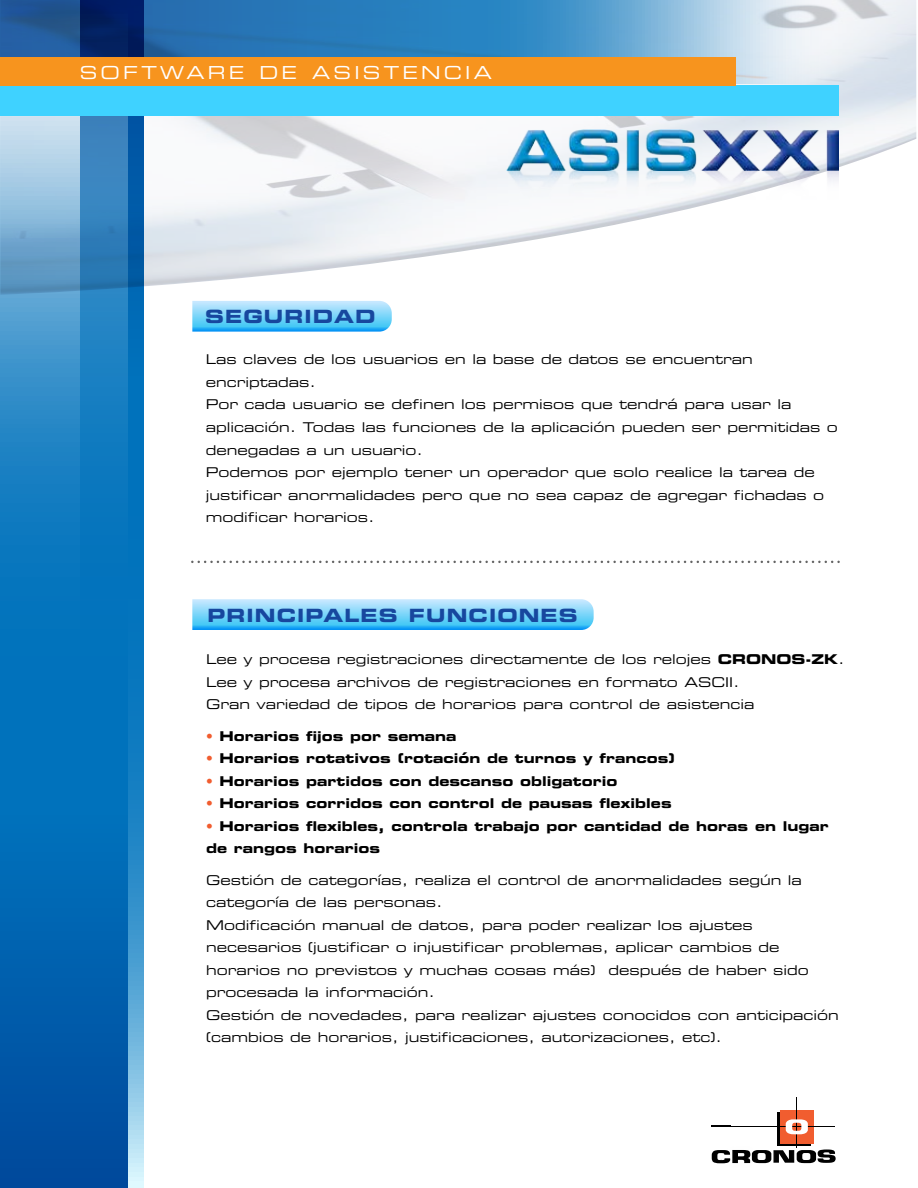
<style>
.page{position:relative;width:918px;height:1188px;background:#fff}
.page>*{position:absolute;margin:0;border:0;box-sizing:border-box;transform-origin:0 0}
.t1{font:18.3px "Eurostile LT Std Bold Ex 2";letter-spacing:.06em;color:#17479e}
.t2{font:17.85px "Eurostile LT Std Ex 2";letter-spacing:.18em;color:#fff}
.t3{font:13.5px/22.5px "Eurostile LT Std Ex 2";color:#000}
.t4{font:13.5px/22.5px "Eurostile LT Std Bold Ex 2";color:#000}
.s1{font-family:"Eurostile LT Std Bold Ex 2"}
.s2{color:#f15d2f}
</style>
<div class="page">
<svg style="left:127px;top:295px;width:17px;height:893px;background:#2b8bc8"></svg>
<svg style="left:0;top:295px;width:127px;height:893px;background:#0a6eb7"></svg>
<img style="left:0;top:0;width:916px;height:295px">
<svg style="left:0;top:0;width:838px;height:84px;background:#548fbf"></svg>
<div style="left:0;top:85px;width:839px;height:31px;background:#3fd2ff"></div>
<div style="left:0;top:57px;width:736px;height:28px;background:#f7941e"></div>
<img style="left:506px;top:129px;width:333px;height:71px">
<svg style="left:192px;top:301px;width:200px;height:31px;background:#78d1f9"></svg>
<svg style="left:192px;top:599px;width:402px;height:31px;background:#77d0f9"></svg>
<div style="left:777px;top:1113px;width:34px;height:33px;background:#000"></div>
<div style="left:780px;top:1110px;width:34px;height:34px;background:#f15d2f"></div>
<svg style="left:712px;top:1125px;width:19px;height:2px"></svg>
<hr style="left:712px;top:1127px;width:123px;height:1px;background:#000">
<hr style="left:797px;top:1098px;width:1px;height:50px;background:#000">
<svg style="left:786px;top:1119px;width:22px;height:15px"></svg>
<img style="left:711px;top:1153px;width:24px;height:11px">
<img style="left:796px;top:1146px;width:15px;height:18px">
<svg style="left:712px;top:1149px;width:124px;height:14px"></svg>
<svg style="left:191px;top:561px;width:649px;height:2px"></svg>
<h2 class="t2" style="left:80px;top:60px;width:414px">SOFTWARE DE ASISTENCIA</h2>
<h1 class="t1" style="left:205px;top:304px;width:172px">SEGURIDAD</h1>
<p class="t3" style="left:206px;top:348px;width:634px">Las claves de los usuarios en la base de datos se encuentran encriptadas.<br>Por cada usuario se definen los permisos que tendrá para usar la aplicación. Todas las funciones de la aplicación pueden ser permitidas o denegadas a un usuario.<br>Podemos por ejemplo tener un operador que solo realice la tarea de justificar anormalidades pero que no sea capaz de agregar fichadas o modificar horarios.</p>
<h1 class="t1" style="left:207px;top:603px;width:372px">PRINCIPALES FUNCIONES</h1>
<p class="t3" style="left:206px;top:648px;width:640px">Lee y procesa registraciones directamente de los relojes <span class="s1">CRONOS-ZK</span>.<br>Lee y procesa archivos de registraciones en formato ASCII.<br>Gran variedad de tipos de horarios para control de asistencia</p>
<p class="t4" style="left:206px;top:724px;width:252px"><span class="s2">•</span> Horarios fijos por semana</p>
<p class="t4" style="left:206px;top:747px;width:471px"><span class="s2">•</span> Horarios rotativos (rotación de turnos y francos)</p>
<p class="t4" style="left:206px;top:769px;width:413px"><span class="s2">•</span> Horarios partidos con descanso obligatorio</p>
<p class="t4" style="left:206px;top:792px;width:467px"><span class="s2">•</span> Horarios corridos con control de pausas flexibles</p>
<p class="t4" style="left:206px;top:814px;width:624px"><span class="s2">•</span> Horarios flexibles, controla trabajo por cantidad de horas en lugar de rangos horarios</p>
<p class="t3" style="left:206px;top:868px;width:634px">Gestión de categorías, realiza el control de anormalidades según la categoría de las personas.<br>Modificación manual de datos, para poder realizar los ajustes necesarios (justificar o injustificar problemas, aplicar cambios de horarios no previstos y muchas cosas más) después de haber sido procesada la información.<br>Gestión de novedades, para realizar ajustes conocidos con anticipación (cambios de horarios, justificaciones, autorizaciones, etc).</p>
</div>
